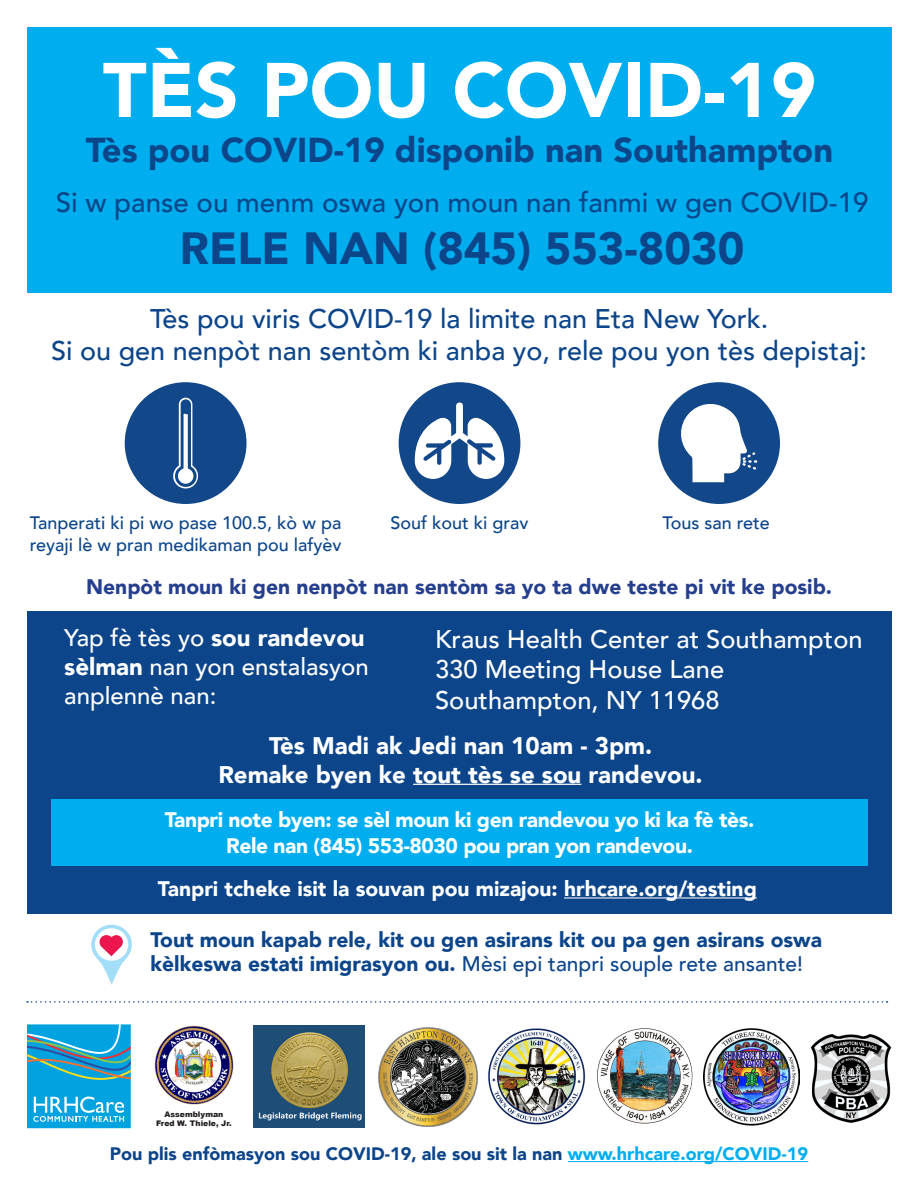
<style>
.page{position:relative;width:918px;height:1188px;background:#fff}
.page>*{position:absolute;margin:0;border:0;box-sizing:border-box;transform-origin:0 0}
.t1{font:900 76.5px "Avenir";color:#fff}
.t2{font:900 45px "Avenir";color:#0c4589}
.t3{font:900 34.5px "Avenir";color:#0c4589}
.t4{font:500 27.75px "Avenir";color:#0c4589}
.t5{font:500 27px "Avenir";color:#0c4589}
.t6{font:500 25.5px "Avenir";color:#fff}
.t7{font:900 24px "Avenir";color:#fff}
.t8{font:500 24px/28.8px "Avenir";color:#fff}
.t9{font:900 21px/24px "Avenir";color:#0c4589}
.t10{font:900 21px "Avenir";letter-spacing:-.02em;color:#fff}
.t11{font:900 21px "Avenir";color:#253f8e}
.t12{font:900 21px "Avenir";color:#fff}
.t13{font:500 18px/21.6px "Avenir";color:#0c4589}
.t14{font:900 18px "Avenir";color:#0c4589}
.t15{font:900 7.65px/9.3px "Arial";color:#231f20;text-align:center}
.s1{font-weight:500}
.s2{font-weight:900}
.s3{color:#00aeef}
</style>
<div class="page">
<div style="left:28px;top:611px;width:864px;height:303px;background:#0c4589"></div>
<div style="left:51px;top:799px;width:817px;height:67px;background:#00aeef"></div>
<div style="left:28px;top:27px;width:864px;height:266px;background:#00aeef"></div>
<div style="left:125px;top:382px;width:122px;height:122px;background:#124889;border-radius:50%"></div>
<svg style="left:173px;top:398px;width:25px;height:91px"></svg>
<div style="left:658px;top:382px;width:122px;height:122px;background:#124889;border-radius:50%"></div>
<svg style="left:681px;top:404px;width:76px;height:78px"></svg>
<div style="left:399px;top:382px;width:121px;height:122px;background:#124889;border-radius:50%"></div>
<svg style="left:91px;top:925px;width:41px;height:60px"></svg>
<svg style="left:415px;top:403px;width:89px;height:76px"></svg>
<hr style="left:413px;top:784px;width:168px;height:1px;background:#fff">
<hr style="left:564px;top:897px;width:193px;height:1px;background:#fff">
<hr style="left:568px;top:1161px;width:240px;height:1px;background:#00aeef">
<svg style="left:27px;top:1001px;width:860px;height:2px"></svg>
<div style="left:27px;top:1024px;width:104px;height:104px;background:#00a2df"></div>
<svg style="left:27px;top:1024px;width:104px;height:56px"></svg>
<svg style="left:33px;top:1097px;width:91px;height:25px"></svg>
<img style="left:596px;top:1027px;width:97px;height:97px;border-radius:49px">
<img style="left:254px;top:1025px;width:110px;height:103px">
<img style="left:488px;top:1028px;width:98px;height:97px">
<img style="left:154px;top:1025px;width:80px;height:80px">
<img style="left:378px;top:1027px;width:100px;height:100px">
<img style="left:810px;top:1034px;width:82px;height:89px">
<img style="left:704px;top:1028px;width:96px;height:98px">
<p class="t1" style="left:103px;top:25px;width:715px">TÈS POU COVID-19</p>
<p class="t3" style="left:86px;top:120px;width:749px">Tès pou COVID-19 disponib nan Southampton</p>
<p class="t4" style="left:56px;top:178px;width:814px">Si w panse ou menm oswa yon moun nan fanmi w gen COVID-19</p>
<p class="t2" style="left:180px;top:210px;width:566px">RELE NAN (845) 553-8030</p>
<p class="t5" style="left:150px;top:295px;width:620px">Tès pou viris COVID-19 la limite nan Eta New York.</p>
<p class="t5" style="left:51px;top:327px;width:817px">Si ou gen nenpòt nan sentòm ki anba yo, rele pou yon tès depistaj:</p>
<p class="t13" style="left:30px;top:511px;width:313px">Tanperati ki pi wo pase 100.5, kò w pa reyaji lè w pran medikaman pou lafyèv</p>
<p class="t13" style="left:390px;top:511px;width:140px">Souf kout ki grav</p>
<p class="t13" style="left:662px;top:511px;width:109px">Tous san rete</p>
<p class="t11" style="left:86px;top:569px;width:748px">Nenpòt moun ki gen nenpòt nan sentòm sa yo ta dwe teste pi vit ke posib.</p>
<p class="t7" style="left:64px;top:617px;width:302px"><span class="s1">Yap fè tès yo</span> sou randevou</p>
<p class="t8" style="left:64px;top:651px;width:306px"><span class="s2">sèlman</span> nan yon enstalasyon anplennè nan:</p>
<p class="t6" style="left:435px;top:617px;width:429px">Kraus Health Center at Southampton</p>
<p class="t6" style="left:435px;top:648px;width:291px">330 Meeting House Lane</p>
<p class="t6" style="left:435px;top:678px;width:286px">Southampton, NY 11968</p>
<p class="t7" style="left:269px;top:725px;width:385px">Tès Madi ak Jedi nan 10am - 3pm.</p>
<p class="t7" style="left:218px;top:754px;width:486px">Remake byen ke tout tès se sou randevou.</p>
<p class="t10" style="left:165px;top:802px;width:591px">Tanpri note byen: se sèl moun ki gen randevou yo ki ka fè tès.</p>
<p class="t10" style="left:226px;top:827px;width:468px">Rele nan (845) 553-8030 pou pran yon randevou.</p>
<p class="t12" style="left:158px;top:871px;width:601px">Tanpri tcheke isit la souvan pou mizajou: hrhcare.org/testing</p>
<p class="t9" style="left:151px;top:927px;width:673px">Tout moun kapab rele, kit ou gen asirans kit ou pa gen asirans oswa kèlkeswa estati imigrasyon ou. <span class="s1">Mèsi epi tanpri souple rete ansante!</span></p>
<p class="t15" style="left:156px;top:1109px;width:77px">Assemblyman<br>Fred W. Thiele, Jr.</p>
<p class="t14" style="left:110px;top:1139px;width:700px">Pou plis enfòmasyon sou COVID-19, ale sou sit la nan <span class="s3">www.hrhcare.org/COVID-19</span></p>
</div>
